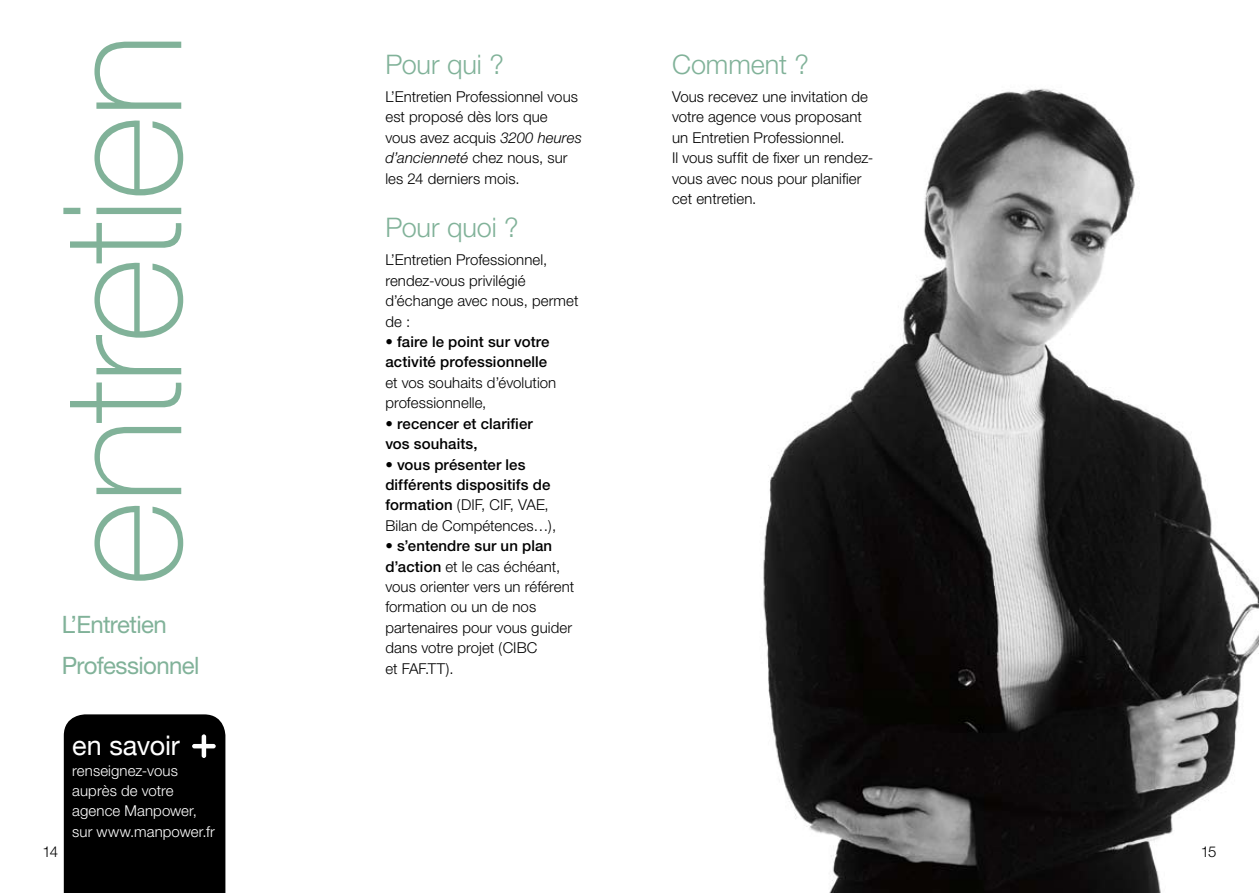
<style>
.page{position:relative;width:1259px;height:893px;background:#fff}
.page>*{position:absolute;margin:0;border:0;box-sizing:border-box;transform-origin:0 0}
.t1{font:100 165px "Helvetica Neue";letter-spacing:-.025em;color:#81b299}
.t2{font:300 27px "Helvetica Neue";letter-spacing:-.005em;color:#81b299}
.t3{font:27px "Helvetica Neue";letter-spacing:-.005em;color:#fff}
.t4{font:24px/40.8px "Helvetica Neue";letter-spacing:-.025em;color:#81b299}
.t5{font:300 15px/20.4px "Helvetica Neue";letter-spacing:.005em;color:#000}
.t6{font:500 15px/20.4px "Helvetica Neue";letter-spacing:.005em;color:#000}
.t7{font:300 15px/20.4px "Helvetica Neue";letter-spacing:.005em;color:#fff}
.s1{font-style:italic}
.s2{font-weight:300}
.s3{font-weight:300;font-style:italic}
.s4{font-weight:500}
</style>
<div class="page">
<img style="left:763px;top:88px;width:496px;height:805px">
<div style="left:64px;top:714px;width:161px;height:179px;background:#000"></div>
<hr style="left:192px;top:744px;width:24px;height:4px;background:#fff;border-radius:2px">
<hr style="left:202px;top:734px;width:4px;height:24px;background:#fff;border-radius:2px">
<h1 class="t1" style="left:28px;top:586px;width:555px;rotate:-90deg">entretien</h1>
<h3 class="t4" style="left:62px;top:603px;width:139px">L’Entretien<br>Professionnel</h3>
<p class="t5" style="left:43px;top:841px;width:17px">14</p>
<h2 class="t3" style="left:72px;top:729px;width:109px">en savoir</h2>
<p class="t7" style="left:72px;top:760px;width:144px">renseignez-vous auprès de votre agence Manpower, sur www.manpower.fr</p>
<h2 class="t2" style="left:385px;top:48px;width:120px">Pour qui ?</h2>
<p class="t5" style="left:385px;top:86px;width:198px">L’Entretien Professionnel vous est proposé dès lors que vous avez acquis <span class="s1">3200 heures d’ancienneté</span> chez nous, sur les 24 derniers mois.</p>
<h2 class="t2" style="left:385px;top:211px;width:135px">Pour quoi ?</h2>
<p class="t5" style="left:385px;top:250px;width:195px">L’Entretien Professionnel, rendez-vous privilégié d’échange avec nous, permet de :</p>
<p class="t6" style="left:385px;top:331px;width:166px"><span class="s2">•</span> faire le point sur votre activité professionnelle</p>
<p class="t5" style="left:385px;top:372px;width:172px">et vos souhaits d’évolution professionnelle,</p>
<p class="t6" style="left:385px;top:413px;width:149px"><span class="s2">•</span> recencer et clarifier vos souhaits,</p>
<p class="t6" style="left:385px;top:454px;width:172px"><span class="s3">•</span> vous présenter les différents dispositifs de formation <span class="s2">(DIF, CIF, VAE,<br>Bilan de Compétences…),</span></p>
<p class="t5" style="left:385px;top:535px;width:190px">• <span class="s4">s’entendre sur un plan d’action</span> et le cas échéant, vous orienter vers un référent formation ou un de nos partenaires pour vous guider dans votre projet (CIBC<br>et FAF.TT).</p>
<h2 class="t2" style="left:672px;top:48px;width:139px">Comment ?</h2>
<p class="t5" style="left:672px;top:86px;width:203px">Vous recevez une invitation de votre agence vous proposant un Entretien Professionnel.<br>Il vous suffit de fixer un rendez&shy;vous avec nous pour planifier cet entretien.</p>
<p class="t5" style="left:1200px;top:841px;width:17px">15</p>
</div>
